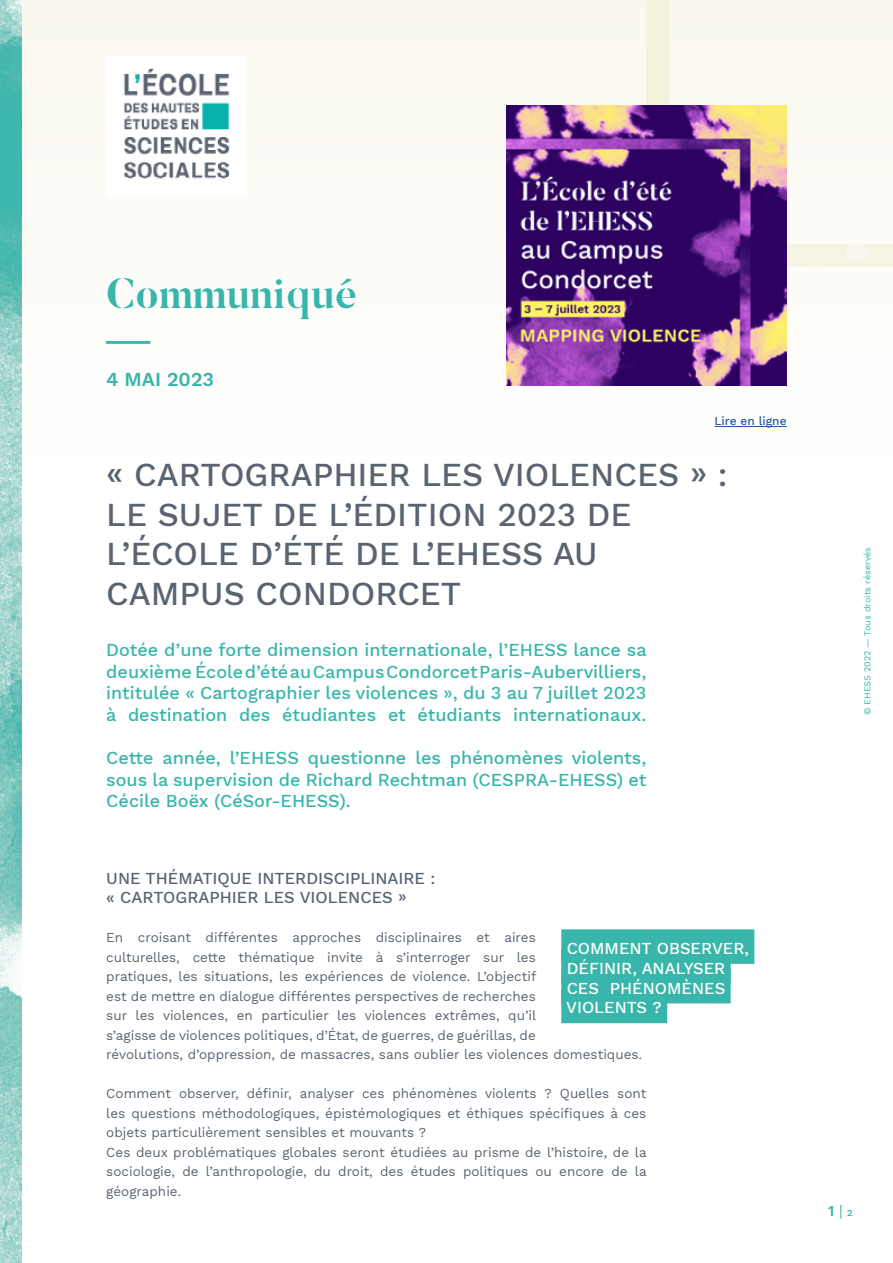
<style>
.page{position:relative;width:893px;height:1263px;background:#fff}
.page>*{position:absolute;margin:0;border:0;box-sizing:border-box;transform-origin:0 0}
.t1{font:700 42px/45px "Butler Stencil";letter-spacing:.01em;color:#38b6ab}
.t2{font:500 33px/39.6px "Work Sans";color:#5a6471}
.t3{font:600 19.5px "Work Sans";color:#38b6ab}
.t4{font:500 18px/21.6px "Work Sans";color:#38b6ab;text-align:justify}
.t5{font:500 16.5px/19.5px "Work Sans";color:#5a6471}
.t6{font:500 16.5px/19.8px "Work Sans";color:#fff}
.t7{font:600 15px "Work Sans";color:#38b6ab}
.t8{font:13.5px/19.5px "Work Sans";color:#5a6471}
.t9{font:500 12px "Work Sans";color:#275b9b}
.t10{font:9px "Work Sans";color:#38b6ab}
.s1{font-weight:400}
.s2{font-size:9px}
</style>
<div class="page">
<div style="left:0;top:0;width:893px;height:491px;background:#fdfcf9"></div>
<img style="left:646px;top:0;width:247px;height:267px">
<img style="left:123px;top:68px;width:107px;height:111px">
<img style="left:506px;top:105px;width:281px;height:281px">
<hr style="left:714px;top:426px;width:73px;height:1px;background:#275b9b">
<img style="left:0;top:0;width:21px;height:567px">
<img style="left:0;top:567px;width:21px;height:696px">
<div style="left:561px;top:929px;width:193px;height:35px;background:#38b6ab"></div>
<div style="left:561px;top:949px;width:170px;height:35px;background:#38b6ab"></div>
<div style="left:561px;top:969px;width:170px;height:34px;background:#38b6ab"></div>
<div style="left:561px;top:989px;width:106px;height:34px;background:#38b6ab"></div>
<h1 class="t1" style="left:106px;top:271px;width:252px">Communiqué —</h1>
<h3 class="t3" style="left:106px;top:364px;width:109px">4 MAI 2023</h3>
<p class="t9" style="left:714px;top:412px;width:74px">Lire en ligne</p>
<h2 class="t2" style="left:106px;top:453px;width:623px">« CARTOGRAPHIER LES VIOLENCES » :<br>LE SUJET DE L’ÉDITION 2023 DE<br>L’ÉCOLE D’ÉTÉ DE L’EHESS AU<br>CAMPUS CONDORCET</h2>
<p class="t4" style="left:106px;top:638px;width:542px">Dotée d’une forte dimension internationale, l’EHESS lance sa deuxième École d’été au Campus Condorcet Paris-Aubervilliers, intitulée « Cartographier les violences », du 3 au 7 juillet 2023 à destination des étudiantes et étudiants internationaux.</p>
<h3 class="t4" style="left:106px;top:746px;width:541px">Cette année, l’EHESS questionne les phénomènes violents, sous la supervision de Richard Rechtman (CESPRA-EHESS) et Cécile Boëx (CéSor-EHESS).</h3>
<p class="t5" style="left:106px;top:867px;width:331px">UNE THÉMATIQUE INTERDISCIPLINAIRE : « CARTOGRAPHIER LES VIOLENCES »</p>
<p class="t8" style="left:106px;top:927px;width:537px">En croisant différentes approches disciplinaires et aires<br>culturelles, cette thématique invite à s’interroger sur les<br>pratiques, les situations, les expériences de violence. L’objectif<br>est de mettre en dialogue différentes perspectives de recherches<br>sur les violences, en particulier les violences extrêmes, qu’il<br>s’agisse de violences politiques, d’État, de guerres, de guérillas, de<br>révolutions, d’oppression, de massacres, sans oublier les violences domestiques.</p>
<p class="t8" style="left:106px;top:1083px;width:542px">Comment observer, définir, analyser ces phénomènes violents ? Quelles sont les questions méthodologiques, épistémologiques et éthiques spécifiques à ces objets particulièrement sensibles et mouvants ?<br>Ces deux problématiques globales seront étudiées au prisme de l’histoire, de la sociologie, de l’anthropologie, du droit, des études politiques ou encore de la géographie.</p>
<p class="t6" style="left:566px;top:938px;width:184px">COMMENT OBSERVER,<br>DÉFINIR, ANALYSER<br>CES PHÉNOMÈNES<br>VIOLENTS ?</p>
<p class="t10" style="left:861px;top:715px;width:170px;rotate:-90deg">© EHESS 2022 — Tous droits réservés</p>
<p class="t7" style="left:828px;top:1200px;width:26px">1 <span class="s1">|</span> <span class="s2">2</span></p>
</div>
